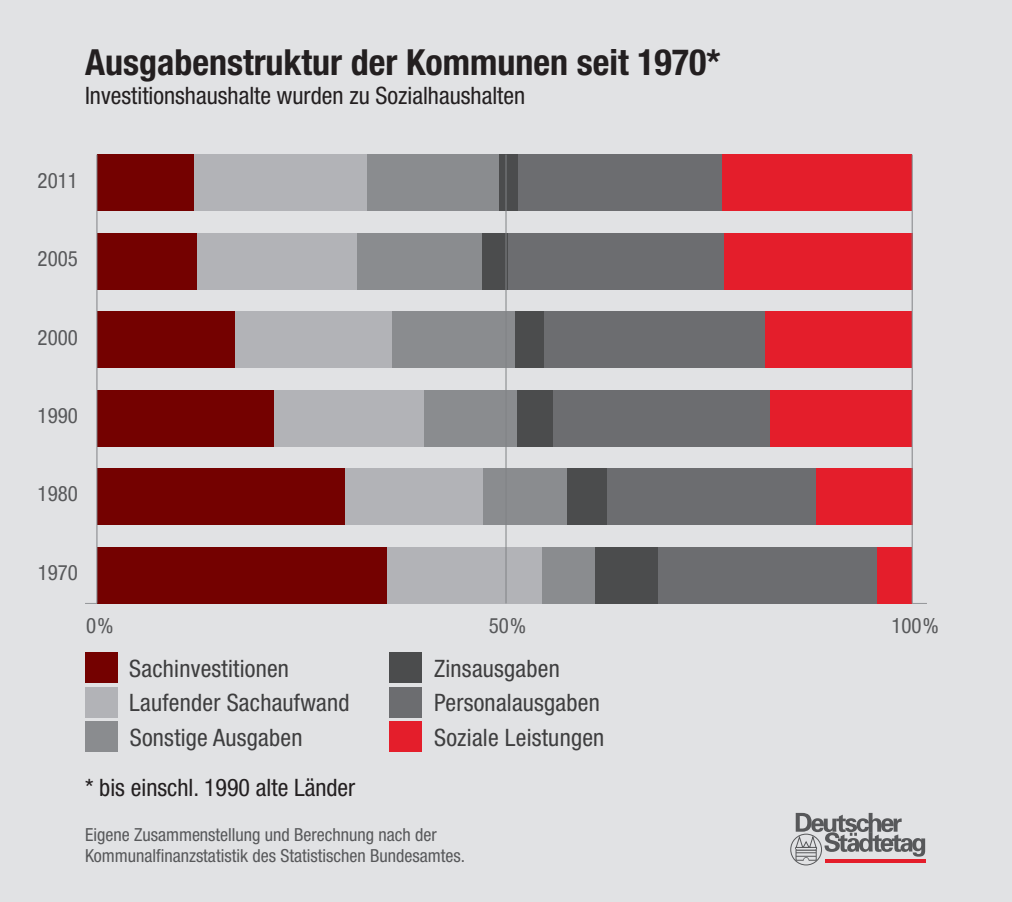
<style>
.page{position:relative;width:1012px;height:902px;background:#fff}
.page>*{position:absolute;margin:0;border:0;box-sizing:border-box;transform-origin:0 0}
.t1{font:700 condensed 36px "Helvetica Neue";color:#231f20}
.t2{font:condensed 24px "Helvetica Neue";letter-spacing:.01em;color:#3e3e3f}
.t3{font:condensed 24px "Helvetica Neue";color:#231f20}
.t4{font:condensed 21px "Helvetica Neue";color:#57585a}
.t5{font:condensed 18px/21.6px "Helvetica Neue";color:#57585a}
</style>
<div class="page">
<div style="left:0;top:0;width:1012px;height:901px;background:#e1e2e4"></div>
<hr style="left:85px;top:603px;width:842px;height:1px;background:#939598">
<hr style="left:825px;top:858px;width:100px;height:4px;background:#e41e2b">
<div style="left:790px;top:833px;width:32px;height:32px;border:1px solid #57585a;border-radius:50%"></div>
<svg style="left:795px;top:812px;width:130px;height:48px"></svg>
<div style="left:876px;top:547px;width:36px;height:56px;background:#e41e2b"></div>
<div style="left:816px;top:468px;width:96px;height:57px;background:#e41e2b"></div>
<div style="left:770px;top:390px;width:142px;height:56px;background:#e41e2b"></div>
<div style="left:765px;top:311px;width:147px;height:57px;background:#e41e2b"></div>
<div style="left:724px;top:233px;width:188px;height:56px;background:#e41e2b"></div>
<div style="left:722px;top:154px;width:190px;height:57px;background:#e41e2b"></div>
<div style="left:658px;top:547px;width:218px;height:56px;background:#6c6d70"></div>
<div style="left:607px;top:468px;width:209px;height:57px;background:#6c6d70"></div>
<div style="left:552px;top:390px;width:218px;height:56px;background:#6c6d70"></div>
<div style="left:544px;top:311px;width:221px;height:57px;background:#6c6d70"></div>
<div style="left:507px;top:233px;width:217px;height:56px;background:#6c6d70"></div>
<div style="left:518px;top:154px;width:204px;height:57px;background:#6c6d70"></div>
<div style="left:595px;top:547px;width:63px;height:56px;background:#4b4c4d"></div>
<div style="left:567px;top:468px;width:40px;height:57px;background:#4b4c4d"></div>
<div style="left:517px;top:390px;width:35px;height:56px;background:#4b4c4d"></div>
<div style="left:515px;top:311px;width:29px;height:57px;background:#4b4c4d"></div>
<div style="left:482px;top:233px;width:25px;height:56px;background:#4b4c4d"></div>
<div style="left:499px;top:154px;width:19px;height:57px;background:#4b4c4d"></div>
<div style="left:542px;top:547px;width:53px;height:56px;background:#8a8c8f"></div>
<div style="left:483px;top:468px;width:84px;height:57px;background:#8a8c8f"></div>
<div style="left:424px;top:390px;width:93px;height:56px;background:#8a8c8f"></div>
<div style="left:392px;top:311px;width:123px;height:57px;background:#8a8c8f"></div>
<div style="left:357px;top:233px;width:125px;height:56px;background:#8a8c8f"></div>
<div style="left:367px;top:154px;width:132px;height:57px;background:#8a8c8f"></div>
<div style="left:387px;top:547px;width:155px;height:56px;background:#b2b3b7"></div>
<div style="left:345px;top:468px;width:138px;height:57px;background:#b2b3b7"></div>
<div style="left:274px;top:390px;width:150px;height:56px;background:#b2b3b7"></div>
<div style="left:235px;top:311px;width:157px;height:57px;background:#b2b3b7"></div>
<div style="left:196px;top:233px;width:161px;height:56px;background:#b2b3b7"></div>
<div style="left:194px;top:154px;width:173px;height:57px;background:#b2b3b7"></div>
<div style="left:97px;top:547px;width:290px;height:56px;background:#740100"></div>
<div style="left:97px;top:468px;width:248px;height:57px;background:#740100"></div>
<div style="left:97px;top:390px;width:177px;height:56px;background:#740100"></div>
<div style="left:97px;top:311px;width:138px;height:57px;background:#740100"></div>
<div style="left:97px;top:233px;width:99px;height:56px;background:#740100"></div>
<div style="left:97px;top:154px;width:97px;height:57px;background:#740100"></div>
<hr style="left:505px;top:154px;width:1px;height:449px;background:#808285">
<hr style="left:96px;top:154px;width:1px;height:449px;background:#808285">
<hr style="left:912px;top:154px;width:1px;height:449px;background:#808285">
<div style="left:85px;top:687px;width:33px;height:30px;background:#b2b3b7"></div>
<div style="left:85px;top:652px;width:33px;height:30px;background:#740100"></div>
<div style="left:389px;top:687px;width:33px;height:30px;background:#6c6d70"></div>
<div style="left:389px;top:652px;width:33px;height:30px;background:#4b4c4d"></div>
<div style="left:85px;top:721px;width:33px;height:30px;background:#8a8c8f"></div>
<div style="left:389px;top:721px;width:33px;height:30px;background:#e41e2b"></div>
<h1 class="t1" style="left:85px;top:40px;width:637px">Ausgabenstruktur der Kommunen seit 1970*</h1>
<p class="t3" style="left:85px;top:81px;width:442px">Investitionshaushalte wurden zu Sozialhaushalten</p>
<p class="t4" style="left:38px;top:168px;width:42px">2011</p>
<p class="t4" style="left:38px;top:246px;width:42px">2005</p>
<p class="t4" style="left:38px;top:325px;width:42px">2000</p>
<p class="t4" style="left:38px;top:403px;width:42px">1990</p>
<p class="t4" style="left:38px;top:482px;width:42px">1980</p>
<p class="t4" style="left:38px;top:560px;width:42px">1970</p>
<p class="t4" style="left:86px;top:613px;width:29px">0%</p>
<p class="t4" style="left:489px;top:613px;width:39px">50%</p>
<p class="t4" style="left:891px;top:613px;width:49px">100%</p>
<p class="t2" style="left:129px;top:654px;width:161px">Sachinvestitionen</p>
<p class="t2" style="left:129px;top:689px;width:222px">Laufender Sachaufwand</p>
<p class="t2" style="left:434px;top:654px;width:127px">Zinsausgaben</p>
<p class="t2" style="left:434px;top:689px;width:167px">Personalausgaben</p>
<p class="t2" style="left:130px;top:723px;width:174px">Sonstige Ausgaben</p>
<p class="t2" style="left:434px;top:723px;width:172px">Soziale Leistungen</p>
<p class="t3" style="left:85px;top:773px;width:272px">* bis einschl. 1990 alte Länder</p>
<p class="t5" style="left:85px;top:823px;width:382px">Eigene Zusammenstellung und Berechnung nach der<br>Kommunalfinanzstatistik des Statistischen Bundesamtes.</p>
</div>
